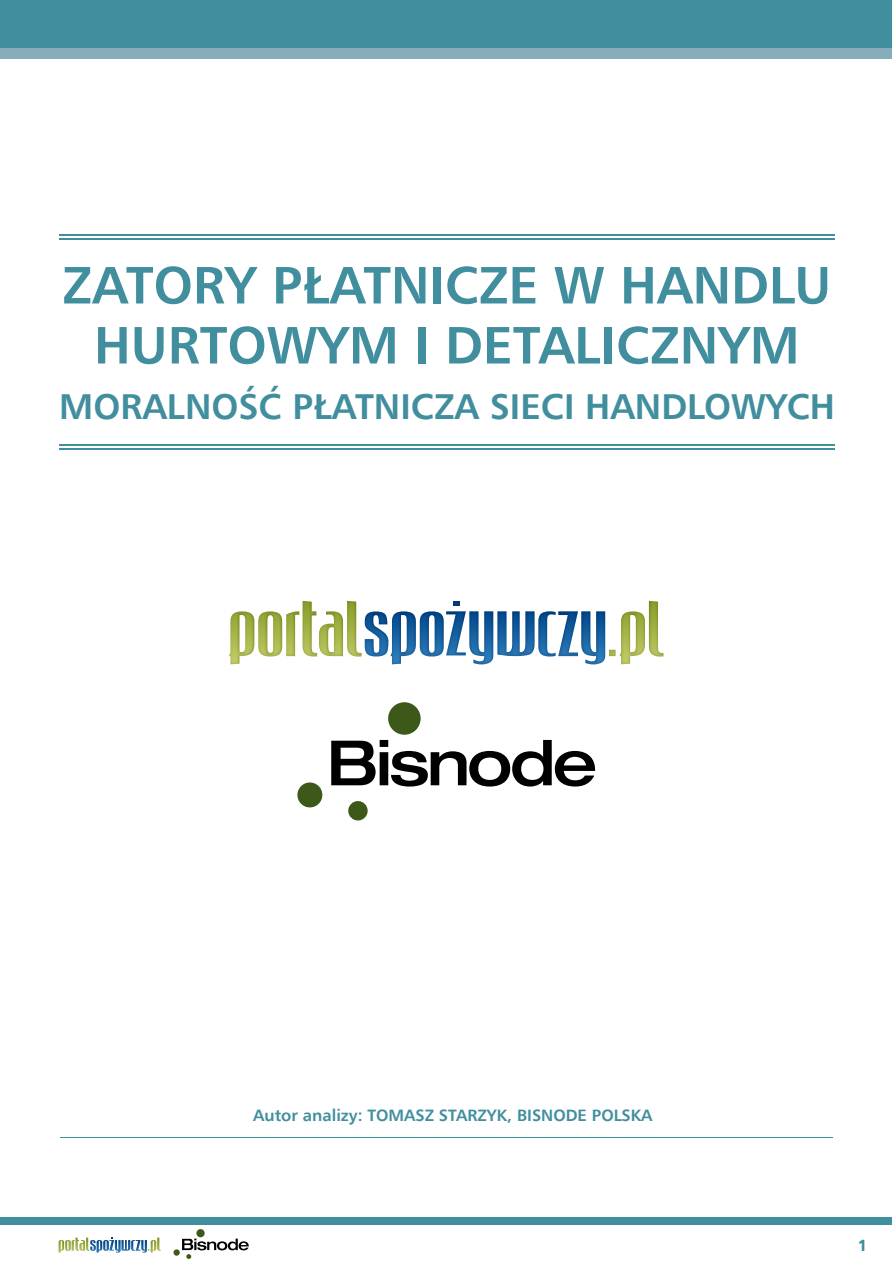
<style>
.page{position:relative;width:893px;height:1263px;background:#fff}
.page>*{position:absolute;margin:0;border:0;box-sizing:border-box;transform-origin:0 0}
.t1{font:700 52.5px/60px "Humnst 777 EU";color:#418e9e;text-align:center}
.t2{font:700 36px "Humnst 777 EU";color:#418e9e}
.t3{font:700 16.5px "Humnst 777 EU";color:#418e9e}
.t4{font:15px "Charcoal CY";color:#418e9e}
</style>
<div class="page">
<div style="left:1px;top:0;width:891px;height:48px;background:#418e9e"></div>
<div style="left:1px;top:48px;width:891px;height:11px;background:#87adba"></div>
<div style="left:1px;top:1217px;width:891px;height:8px;background:#418e9e"></div>
<div style="left:196px;top:1229px;width:9px;height:8px;background:#3d5919;border-radius:50%"></div>
<svg style="left:173px;top:1249px;width:7px;height:7px"></svg>
<svg style="left:182px;top:1238px;width:67px;height:21px"></svg>
<svg style="left:58px;top:1237px;width:103px;height:15px"></svg>
<svg style="left:331px;top:740px;width:264px;height:46px"></svg>
<div style="left:388px;top:702px;width:33px;height:33px;background:#3d5919;border-radius:50%"></div>
<div style="left:297px;top:782px;width:25px;height:25px;background:#3d5919;border-radius:50%"></div>
<div style="left:348px;top:801px;width:20px;height:19px;background:#3d5919;border-radius:50%"></div>
<svg style="left:229px;top:601px;width:434px;height:63px"></svg>
<hr style="left:59px;top:445px;width:776px;height:1px;background:#418e9e">
<hr style="left:59px;top:235px;width:776px;height:1px;background:#418e9e">
<hr style="left:59px;top:449px;width:776px;height:1px;background:#418e9e">
<hr style="left:59px;top:239px;width:776px;height:1px;background:#418e9e">
<hr style="left:61px;top:1137px;width:772px;height:1px;background:#418e9e">
<p class="t1" style="left:62px;top:255px;width:771px">ZATORY PŁATNICZE W HANDLU<br>HURTOWYM I DETALICZNYM</p>
<p class="t2" style="left:59px;top:383px;width:777px">MORALNOŚĆ PŁATNICZA SIECI HANDLOWYCH</p>
<p class="t3" style="left:253px;top:1104px;width:401px">Autor analizy: TOMASZ STARZYK, BISNODE POLSKA</p>
<p class="t4" style="left:858px;top:1236px;width:10px">1</p>
</div>
